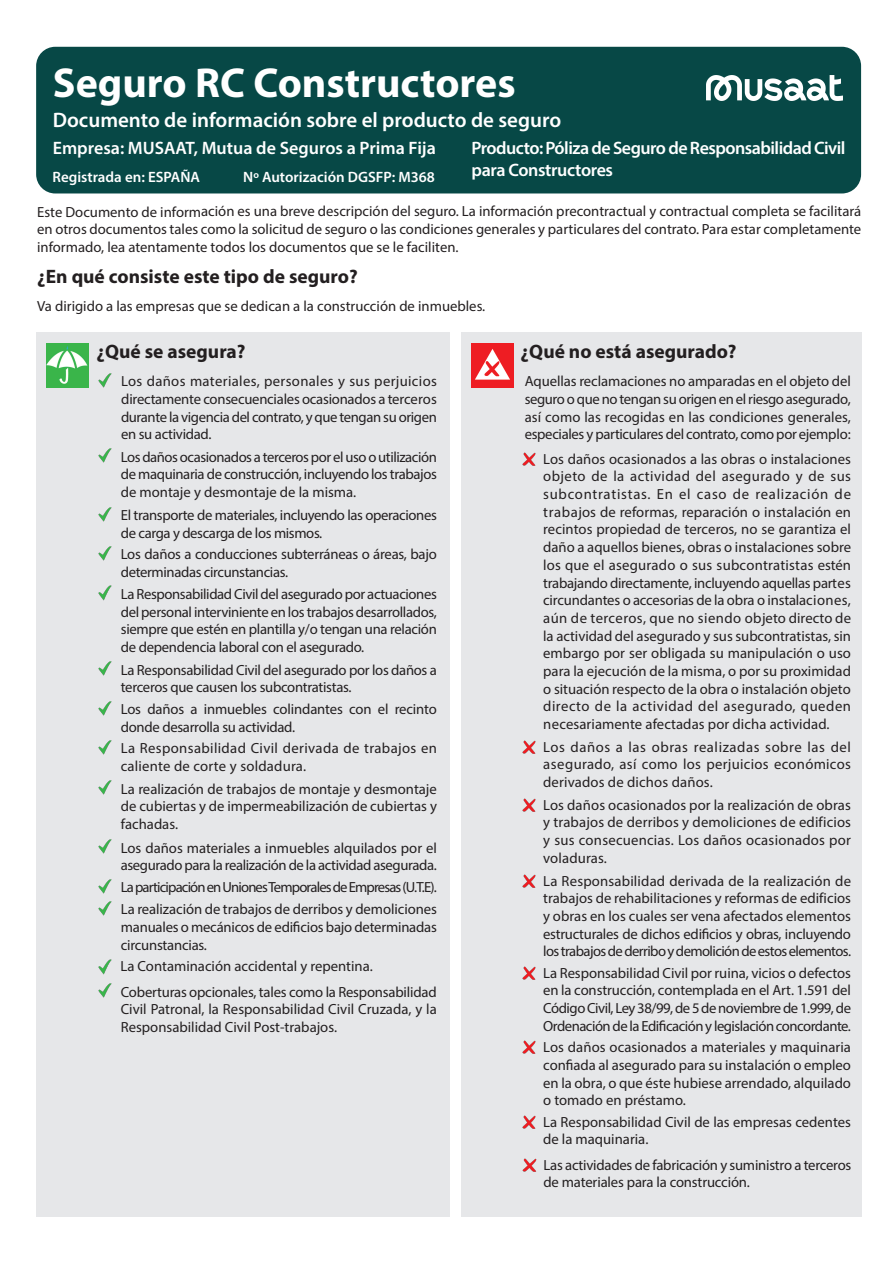
<style>
.page{position:relative;width:893px;height:1263px;background:#fff}
.page>*{position:absolute;margin:0;border:0;box-sizing:border-box;transform-origin:0 0}
.t1{font:700 42px "Myriad Pro";color:#fff}
.t2{font:600 21px "Myriad Pro";color:#fff}
.t3{font:700 19.5px "Myriad Pro";color:#231f20}
.t4{font:600 18px/21.6px "Myriad Pro";letter-spacing:-.025em;color:#fff}
.t5{font:600 18px "Myriad Pro";color:#fff}
.t6{font:600 15px "Myriad Pro";color:#fff}
.t7{font:14.7px/17.7px "Myriad Pro";letter-spacing:-.015em;color:#231f20;text-align:justify}
.t8{font:14.7px/17.7px "Myriad Pro";letter-spacing:.025em;color:#231f20}
</style>
<div class="page">
<div style="left:36px;top:47px;width:825px;height:146px;background:#074846;border-radius:19px"></div>
<div style="left:461px;top:332px;width:400px;height:884px;background:#e6e7e9"></div>
<div style="left:36px;top:332px;width:414px;height:884px;background:#e6e7e9"></div>
<img style="left:46px;top:344px;width:42px;height:43px">
<img style="left:472px;top:344px;width:42px;height:43px">
<img style="left:98px;top:373px;width:14px;height:15px">
<img style="left:98px;top:448px;width:14px;height:15px">
<img style="left:98px;top:507px;width:14px;height:15px">
<img style="left:98px;top:546px;width:14px;height:15px">
<img style="left:98px;top:585px;width:14px;height:16px">
<img style="left:98px;top:661px;width:14px;height:15px">
<img style="left:98px;top:701px;width:14px;height:15px">
<img style="left:98px;top:740px;width:14px;height:15px">
<img style="left:98px;top:780px;width:14px;height:15px">
<img style="left:98px;top:839px;width:14px;height:15px">
<img style="left:98px;top:879px;width:14px;height:15px">
<img style="left:98px;top:901px;width:14px;height:15px">
<img style="left:522px;top:452px;width:14px;height:14px">
<img style="left:522px;top:740px;width:14px;height:14px">
<img style="left:522px;top:798px;width:14px;height:14px">
<img style="left:522px;top:874px;width:14px;height:14px">
<img style="left:522px;top:966px;width:14px;height:14px">
<img style="left:522px;top:1040px;width:14px;height:14px">
<img style="left:522px;top:1115px;width:14px;height:14px">
<img style="left:98px;top:959px;width:14px;height:16px">
<img style="left:98px;top:983px;width:14px;height:15px">
<img style="left:522px;top:1158px;width:15px;height:14px">
<img style="left:707px;top:76px;width:135px;height:25px">
<h1 class="t1" style="left:53px;top:68px;width:464px">Seguro RC Constructores</h1>
<h2 class="t2" style="left:53px;top:112px;width:510px">Documento de información sobre el producto de seguro</h2>
<p class="t5" style="left:53px;top:141px;width:385px">Empresa: MUSAAT, Mutua de Seguros a Prima Fija</p>
<p class="t4" style="left:471px;top:139px;width:376px">Producto: Póliza de Seguro de Responsabilidad Civil para Constructores</p>
<p class="t6" style="left:53px;top:171px;width:149px">Registrada en: ESPAÑA</p>
<p class="t6" style="left:243px;top:171px;width:193px">Nº Autorización DGSFP: M368</p>
<p class="t7" style="left:37px;top:204px;width:826px">Este Documento de información es una breve descripción del seguro. La información precontractual y contractual completa se facilitará en otros documentos tales como la solicitud de seguro o las condiciones generales y particulares del contrato. Para estar completamente informado, lea atentamente todos los documentos que se le faciliten.</p>
<h3 class="t3" style="left:37px;top:269px;width:322px">¿En qué consiste este tipo de seguro?</h3>
<p class="t7" style="left:37px;top:298px;width:450px">Va dirigido a las empresas que se dedican a la construcción de inmuebles.</p>
<h3 class="t3" style="left:96px;top:345px;width:151px">¿Qué se asegura?</h3>
<h3 class="t3" style="left:521px;top:345px;width:218px">¿Qué no está asegurado?</h3>
<p class="t7" style="left:121px;top:374px;width:317px">Los daños materiales, personales y sus perjuicios directamente consecuenciales ocasionados a terceros durante la vigencia del contrato, y que tengan su origen en su actividad.</p>
<p class="t7" style="left:121px;top:449px;width:318px">Los daños ocasionados a terceros por el uso o utilización de maquinaria de construcción, incluyendo los trabajos de montaje y desmontaje de la misma.</p>
<p class="t7" style="left:121px;top:508px;width:318px">El transporte de materiales, incluyendo las operaciones de carga y descarga de los mismos.</p>
<p class="t7" style="left:121px;top:546px;width:318px">Los daños a conducciones subterráneas o áreas, bajo determinadas circunstancias.</p>
<p class="t7" style="left:121px;top:586px;width:318px">La Responsabilidad Civil del asegurado por actuaciones del personal interviniente en los trabajos desarrollados, siempre que estén en plantilla y/o tengan una relación de dependencia laboral con el asegurado.</p>
<p class="t7" style="left:121px;top:662px;width:318px">La Responsabilidad Civil del asegurado por los daños a terceros que causen los subcontratistas.</p>
<p class="t7" style="left:121px;top:701px;width:318px">Los daños a inmuebles colindantes con el recinto donde desarrolla su actividad.</p>
<p class="t8" style="left:121px;top:741px;width:318px">La Responsabilidad Civil derivada de trabajos en caliente de corte y soldadura.</p>
<p class="t7" style="left:121px;top:781px;width:318px">La realización de trabajos de montaje y desmontaje de cubiertas y de impermeabilización de cubiertas y fachadas.</p>
<p class="t7" style="left:121px;top:840px;width:318px">Los daños materiales a inmuebles alquilados por el asegurado para la realización de la actividad asegurada.</p>
<p class="t7" style="left:121px;top:877px;width:318px;line-height:22px">La participación en Uniones Temporales de Empresas (U.T.E).<br>La realización de trabajos de derribos y demoliciones</p>
<p class="t7" style="left:121px;top:919px;width:318px">manuales o mecánicos de edificios bajo determinadas circunstancias.</p>
<p class="t7" style="left:120px;top:955px;width:318px;line-height:25.3px">La Contaminación accidental y repentina.<br>Coberturas opcionales, tales como la Responsabilidad</p>
<p class="t7" style="left:121px;top:1002px;width:318px">Civil Patronal, la Responsabilidad Civil Cruzada, y la<br>Responsabilidad Civil Post-trabajos.</p>
<p class="t7" style="left:525px;top:374px;width:328px">Aquellas reclamaciones no amparadas en el objeto del seguro o que no tengan su origen en el riesgo asegurado, así como las recogidas en las condiciones generales, especiales y particulares del contrato, como por ejemplo:</p>
<p class="t7" style="left:543px;top:451px;width:309px">Los daños ocasionados a las obras o instalaciones objeto de la actividad del asegurado y de sus subcontratistas. En el caso de realización de trabajos de reformas, reparación o instalación en recintos propiedad de terceros, no se garantiza el daño a aquellos bienes, obras o instalaciones sobre los que el asegurado o sus subcontratistas estén trabajando directamente, incluyendo aquellas partes circundantes o accesorias de la obra o instalaciones, aún de terceros, que no siendo objeto directo de la actividad del asegurado y sus subcontratistas, sin embargo por ser obligada su manipulación o uso para la ejecución de la misma, o por su proximidad o situación respecto de la obra o instalación objeto directo de la actividad del asegurado, queden necesariamente afectadas por dicha actividad.</p>
<p class="t7" style="left:543px;top:739px;width:309px">Los daños a las obras realizadas sobre las del asegurado, así como los perjuicios económicos derivados de dichos daños.</p>
<p class="t7" style="left:543px;top:797px;width:309px">Los daños ocasionados por la realización de obras y trabajos de derribos y demoliciones de edificios y sus consecuencias. Los daños ocasionados por voladuras.</p>
<p class="t7" style="left:543px;top:873px;width:309px">La Responsabilidad derivada de la realización de trabajos de rehabilitaciones y reformas de edificios y obras en los cuales ser vena afectados elementos estructurales de dichos edificios y obras, incluyendo los trabajos de derribo y demolición de estos elementos.</p>
<p class="t7" style="left:543px;top:965px;width:309px">La Responsabilidad Civil por ruina, vicios o defectos en la construcción, contemplada en el Art. 1.591 del Código Civil, Ley 38/99, de 5 de noviembre de 1.999, de Ordenación de la Edificación y legislación concordante.</p>
<p class="t7" style="left:543px;top:1039px;width:309px">Los daños ocasionados a materiales y maquinaria confiada al asegurado para su instalación o empleo en la obra, o que éste hubiese arrendado, alquilado o tomado en préstamo.</p>
<p class="t7" style="left:543px;top:1114px;width:309px">La Responsabilidad Civil de las empresas cedentes de la maquinaria.</p>
<p class="t7" style="left:543px;top:1157px;width:309px">Las actividades de fabricación y suministro a terceros de materiales para la construcción.</p>
</div>
